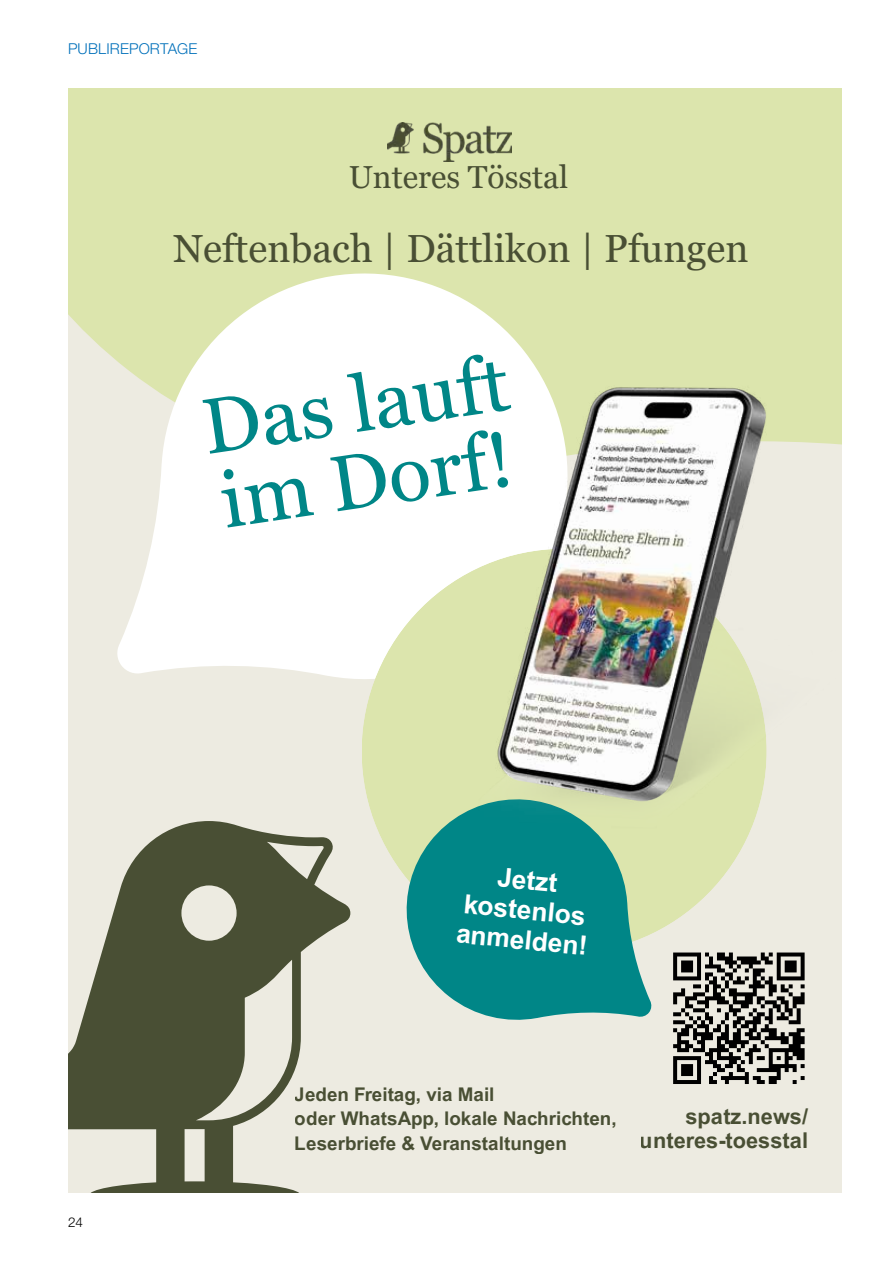
<style>
.page{position:relative;width:893px;height:1263px;background:#fff}
.page>*{position:absolute;margin:0;border:0;box-sizing:border-box;transform-origin:0 0}
.t1{font:78px/75.4px "Georgia Pro";color:#008687}
.t2{font:39.15px "Georgia Pro";color:#494f34}
.t3{font:31.8px "Georgia Pro";color:#494f34}
.t4{font:700 26.4px/29.8px "Arial MT Pro";color:#fff;text-align:center}
.t5{font:700 21.75px/24.2px "Arial MT Pro";color:#494f34;text-align:right}
.t6{font:700 18.9px/24.2px "Arial MT Pro";color:#494f34}
.t7{font:300 15px "Helvetica Neue LT Pro";letter-spacing:.01em;color:#0070ba}
.t8{font:300 13.5px "Helvetica Neue LT Pro";color:#000}
</style>
<div class="page">
<div style="left:68px;top:89px;width:774px;height:1104px;background:#edebe1"></div>
<div style="left:68px;top:89px;width:774px;height:285px;background:#dce5ad"></div>
<svg style="left:116px;top:248px;width:477px;height:438px;background:#f5f7e9"></svg>
<div style="left:362px;top:549px;width:405px;height:405px;background:#dce5ad;border-radius:202px"></div>
<svg style="left:394px;top:838px;width:258px;height:182px;fill:#008687"></svg>
<svg style="left:68px;top:821px;width:282px;height:372px;fill:#494f34"></svg>
<img style="left:387px;top:123px;width:125px;height:38px">
<svg style="left:673px;top:952px;width:132px;height:132px"></svg>
<img style="left:433px;top:374px;width:409px;height:467px">
<p class="t7" style="left:68px;top:40px;width:131px">PUBLIREPORTAGE</p>
<h3 class="t3" style="left:349px;top:158px;width:221px">Unteres Tösstal</h3>
<h2 class="t2" style="left:173px;top:226px;width:577px">Neftenbach | Dättlikon | Pfungen</h2>
<h1 class="t1" style="left:198px;top:392px;width:311px;rotate:-8deg">Das lauft im Dorf!</h1>
<p class="t8" style="left:68px;top:1214px;width:17px">24</p>
<h3 class="t4" style="left:464px;top:859px;width:133px;rotate:6deg">Jetzt kostenlos anmelden!</h3>
<p class="t6" style="left:295px;top:1083px;width:323px">Jeden Freitag, via Mail<br>oder WhatsApp, lokale Nachrichten,<br>Leserbriefe &amp; Veranstaltungen</p>
<p class="t5" style="left:640px;top:1105px;width:170px">spatz.news/ unteres-toesstal</p>
</div>
